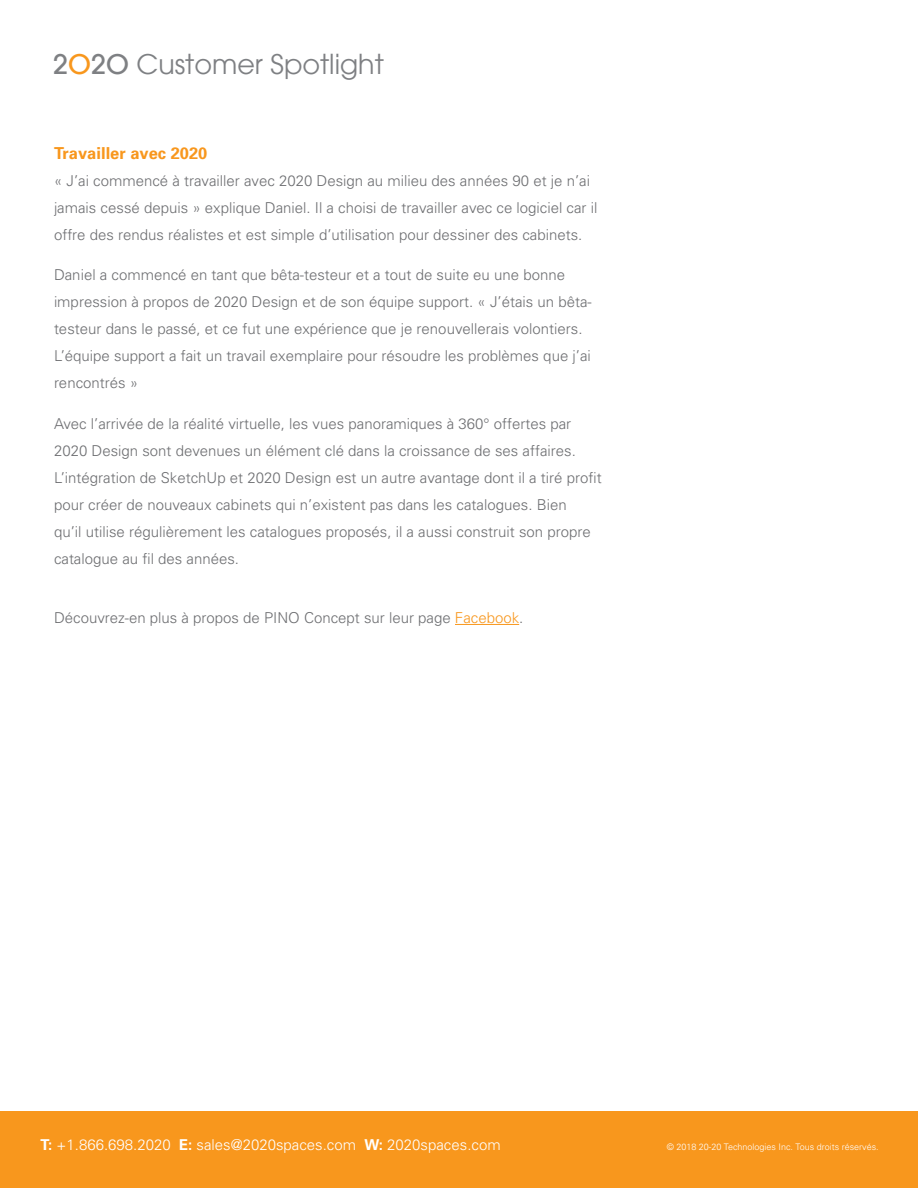
<style>
.page{position:relative;width:918px;height:1188px;background:#fff}
.page>*{position:absolute;margin:0;border:0;box-sizing:border-box;transform-origin:0 0}
.t1{font:27px "Avant Garde";color:#7e8083}
.t2{font:700 16.5px "Univers";color:#f8971d}
.t3{font:300 15px/27px "Univers";color:#6d6e71}
.t4{font:300 15px "Univers";color:#fff}
.t5{font:300 9px "Univers";color:#fff}
.s1{font-weight:500}
.s2{font-weight:500;color:#f8971d}
.s3{color:#f8971d}
.s4{font-weight:700}
</style>
<div class="page">
<div style="left:0;top:1112px;width:918px;height:76px;background:#f8971d"></div>
<hr style="left:455px;top:624px;width:64px;height:1px;background:#f8971d">
<h1 class="t1" style="left:53px;top:49px;width:332px"><span class="s1">2</span><span class="s2">O</span><span class="s1">2O</span> Customer Spotlight</h1>
<p class="t2" style="left:54px;top:143px;width:155px">Travailler avec 2020</p>
<p class="t3" style="left:54px;top:167px;width:545px">« J’ai commencé à travailler avec 2020 Design au milieu des années 90 et je n’ai jamais cessé depuis » explique Daniel. Il a choisi de travailler avec ce logiciel car il offre des rendus réalistes et est simple d’utilisation pour dessiner des cabinets.</p>
<p class="t3" style="left:54px;top:261px;width:539px">Daniel a commencé en tant que bêta-testeur et a tout de suite eu une bonne impression à propos de 2020 Design et de son équipe support. « J’étais un bêta&shy;testeur dans le passé, et ce fut une expérience que je renouvellerais volontiers.<br>L’équipe support a fait un travail exemplaire pour résoudre les problèmes que j’ai rencontrés »</p>
<p class="t3" style="left:54px;top:410px;width:549px">Avec l’arrivée de la réalité virtuelle, les vues panoramiques à 360° offertes par 2020 Design sont devenues un élément clé dans la croissance de ses affaires.<br>L’intégration de SketchUp et 2020 Design est un autre avantage dont il a tiré profit pour créer de nouveaux cabinets qui n’existent pas dans les catalogues. Bien<br>qu’il utilise régulièrement les catalogues proposés, il a aussi construit son propre catalogue au fil des années.</p>
<p class="t3" style="left:54px;top:604px;width:471px">Découvrez-en plus à propos de PINO Concept sur leur page <span class="s3">Facebook</span>.</p>
<p class="t4" style="left:40px;top:1136px;width:462px"><span class="s4">T:</span> +1.866.698.2020 <span class="s4">E:</span> sales@2020spaces.com <span class="s4">W:</span> 2020spaces.com</p>
<p class="t5" style="left:667px;top:1141px;width:214px">© 2018 20-20 Technologies Inc. Tous droits réservés.</p>
</div>
